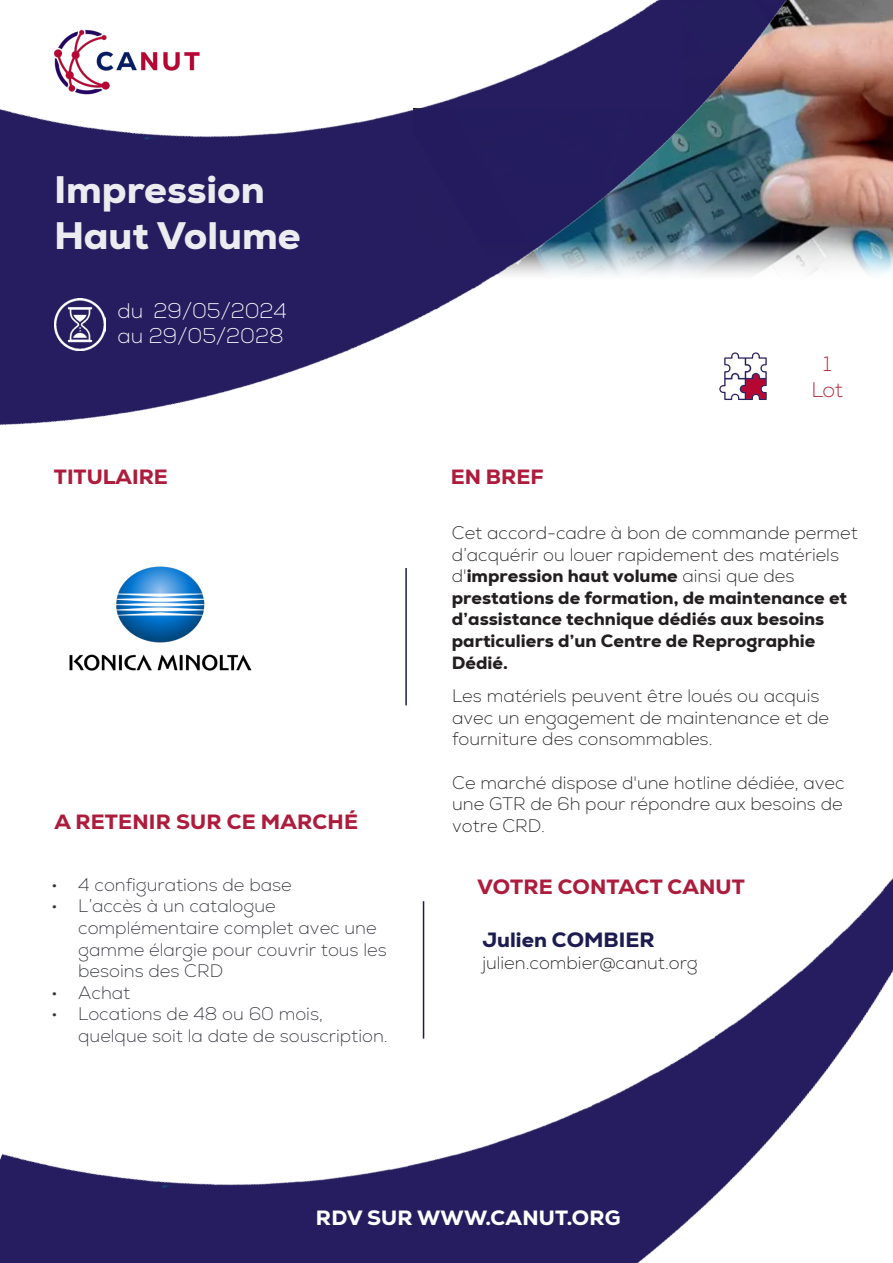
<style>
.page{position:relative;width:893px;height:1263px;background:#fff}
.page>*{position:absolute;margin:0;border:0;box-sizing:border-box;transform-origin:0 0}
.t1{font:800 39px "Nexa";color:#ecebf0}
.t2{font:800 21px "Nexa";letter-spacing:.01em;color:#ad1c3c}
.t3{font:200 21px/25.2px "Nexa";color:#fff}
.t4{font:800 21px "Nexa";letter-spacing:.01em;color:#fff}
.t5{font:800 21px "Nexa";color:#1d1c50}
.t6{font:200 21px "Nexa";color:#ac1d2c}
.t7{font:800 18px/21.6px "Nexa";color:#231f20}
.t8{font:200 18px/21.6px "Nexa";color:#231f20}
.t9{font:200 18px/21.6px "Nexa";color:#33353d}
.s1{font-weight:200}
</style>
<div class="page">
<img style="left:0;top:878px;width:893px;height:385px">
<img style="left:0;top:0;width:893px;height:706px">
<img style="left:54px;top:299px;width:52px;height:51px">
<img style="left:716px;top:349px;width:57px;height:59px">
<hr style="left:405px;top:568px;width:2px;height:137px;background:#1d1c50">
<hr style="left:423px;top:901px;width:1px;height:137px;background:#1d1c50">
<img style="left:50px;top:507px;width:222px;height:199px">
<p class="t1" style="left:54px;top:164px;width:212px">Impression</p>
<p class="t1" style="left:54px;top:211px;width:248px">Haut Volume</p>
<p class="t3" style="left:117px;top:299px;width:171px">du 29/05/2024 au 29/05/2028</p>
<p class="t2" style="left:54px;top:464px;width:116px">TITULAIRE</p>
<p class="t2" style="left:55px;top:808px;width:305px">A RETENIR SUR CE MARCHÉ</p>
<p class="t9" style="left:51px;top:874px;width:242px">• 4 configurations de base</p>
<p class="t9" style="left:78px;top:896px;width:310px;text-indent:-27px">• L’accès à un catalogue complémentaire complet avec une gamme élargie pour couvrir tous les besoins des CRD</p>
<p class="t9" style="left:51px;top:982px;width:81px">• Achat</p>
<p class="t9" style="left:78px;top:1004px;width:311px;text-indent:-27px">• Locations de 48 ou 60 mois, quelque soit la date de souscription.</p>
<p class="t2" style="left:451px;top:464px;width:95px">EN BREF</p>
<p class="t6" style="left:823px;top:352px;width:10px">1</p>
<p class="t6" style="left:811px;top:377px;width:33px">Lot</p>
<p class="t7" style="left:452px;top:522px;width:408px"><span class="s1">Cet accord-cadre à bon de commande permet d’acquérir ou louer rapidement des matériels d'</span>impression haut volume <span class="s1">ainsi que des </span>prestations de formation, de maintenance et d’assistance technique dédiés aux besoins particuliers d’un Centre de Reprographie Dédié.</p>
<p class="t8" style="left:452px;top:685px;width:379px">Les matériels peuvent être loués ou acquis avec un engagement de maintenance et de fourniture des consommables.</p>
<p class="t8" style="left:452px;top:772px;width:394px;text-align:justify">Ce marché dispose d'une hotline dédiée, avec une GTR de 6h pour répondre aux besoins de votre CRD.</p>
<p class="t2" style="left:477px;top:873px;width:269px">VOTRE CONTACT CANUT</p>
<p class="t5" style="left:482px;top:926px;width:174px">Julien COMBIER</p>
<p class="t8" style="left:482px;top:952px;width:217px">julien.combier@canut.org</p>
<p class="t4" style="left:316px;top:1204px;width:306px">RDV SUR WWW.CANUT.ORG</p>
</div>
